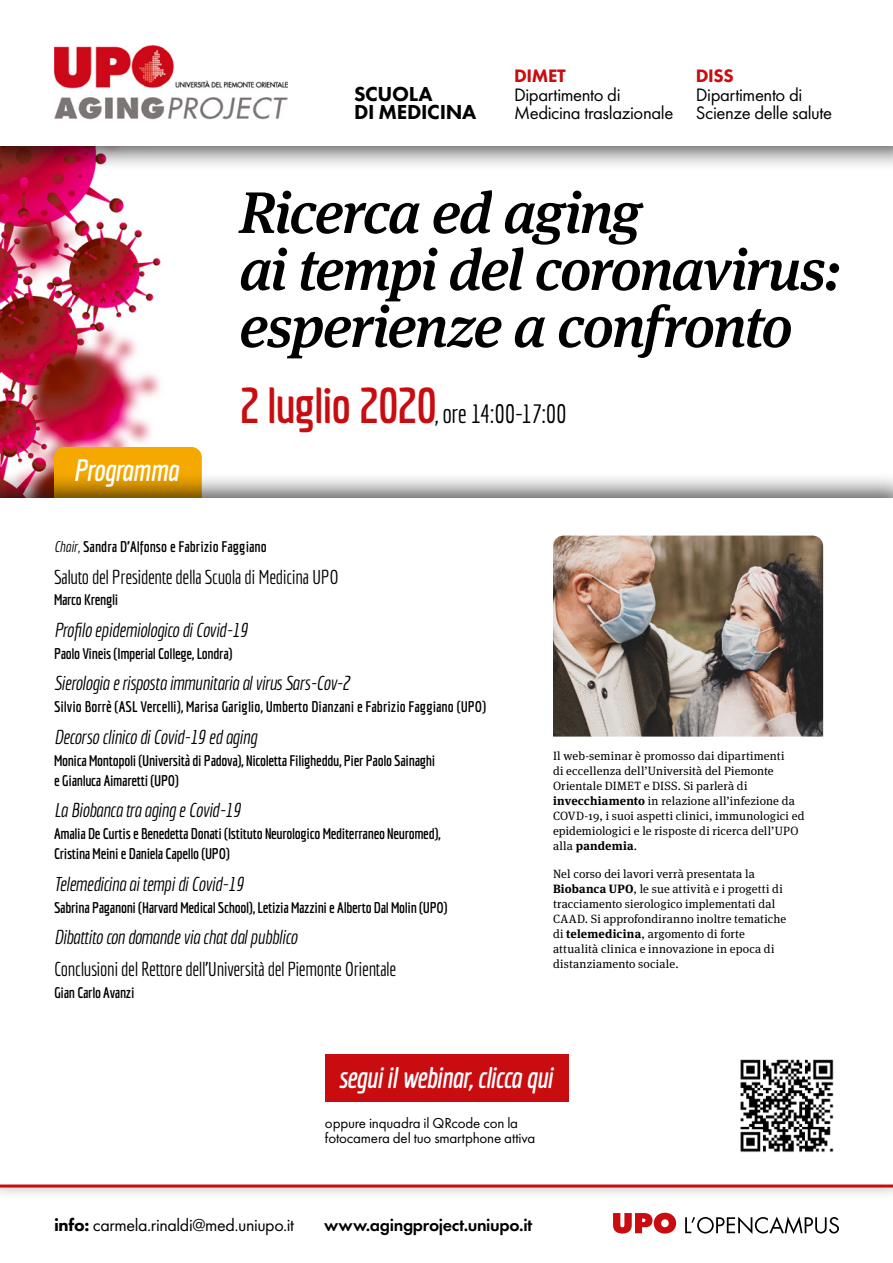
<style>
.page{position:relative;width:893px;height:1263px;background:#fff}
.page>*{position:absolute;margin:0;border:0;box-sizing:border-box;transform-origin:0 0}
.t1{font:italic 500 58.5px/57px "Meta Serif Pro";letter-spacing:-.03em;color:#000}
.t2{font:italic 700 30px "Economica";letter-spacing:-.02em;color:#fff}
.t3{font:italic 700 29.1px "Economica";letter-spacing:-.03em;color:#fff}
.t4{font:25.8px "Economica";letter-spacing:-.02em;color:#000}
.t5{font:800 21px/18.8px "Futura PT";letter-spacing:-.015em;color:#000}
.t6{font:italic 19.5px "Economica";letter-spacing:-.02em;color:#000}
.t7{font:19.5px "Economica";letter-spacing:-.02em;color:#000}
.t8{font:18.75px/18.8px "Futura PT";letter-spacing:-.02em;color:#000}
.t9{font:800 18.75px "Futura PT";letter-spacing:-.02em;color:#c90c0f}
.t10{font:18px "Futura PT";letter-spacing:-.02em;color:#000}
.t11{font:600 18px "Futura PT";letter-spacing:-.02em;color:#000}
.t12{font:700 15px/20.1px "Economica";letter-spacing:-.02em;color:#000}
.t13{font:700 15px "Economica";color:#000}
.t14{font:15px/15px "Futura PT";letter-spacing:-.01em;color:#000}
.t15{font:12px/15px "Meta Serif Pro";letter-spacing:.015em;color:#000}
.s1{font-weight:700;font-size:49.5px;color:#c90c0f}
.s2{font-weight:400;font-style:italic}
.s3{font-weight:400}
.s4{font-weight:700}
.s5{font-weight:800}
</style>
<div class="page">
<img style="left:0;top:172px;width:202px;height:300px">
<div style="left:54px;top:447px;width:148px;height:89px;background:#f5a900;border-radius:10px"></div>
<div style="left:0;top:0;width:893px;height:172px;background:#000;opacity:.65"></div>
<div style="left:0;top:0;width:893px;height:146px;background:#fff"></div>
<img style="left:54px;top:45px;width:234px;height:74px">
<div style="left:0;top:472px;width:893px;height:728px;background:#000;opacity:.65"></div>
<div style="left:0;top:498px;width:893px;height:688px;background:#fff"></div>
<svg style="left:685px;top:1216px;width:154px;height:18px"></svg>
<svg style="left:613px;top:1213px;width:63px;height:20px"></svg>
<div style="left:325px;top:1054px;width:243px;height:47px;background:#c90c0f"></div>
<hr style="left:0;top:1184px;width:893px;height:3px;background:#c90c0f">
<img style="left:553px;top:536px;width:270px;height:201px">
<img style="left:740px;top:1059px;width:94px;height:93px">
<h3 class="t5" style="left:354px;top:84px;width:124px">SCUOLA<br>DI MEDICINA</h3>
<h3 class="t9" style="left:514px;top:64px;width:53px">DIMET</h3>
<h3 class="t8" style="left:514px;top:85px;width:161px">Dipartimento di<br>Medicina traslazionale</h3>
<h3 class="t9" style="left:696px;top:64px;width:39px">DISS</h3>
<h3 class="t8" style="left:696px;top:85px;width:138px">Dipartimento di<br>Scienze delle salute</h3>
<h2 class="t2" style="left:74px;top:453px;width:107px">Programma</h2>
<h1 class="t1" style="left:239px;top:180px;width:604px">Ricerca ed aging<br>ai tempi del coronavirus: esperienze a confronto</h1>
<h3 class="t4" style="left:239px;top:399px;width:329px"><span class="s1">2 luglio 2020</span>, ore 14:00-17:00</h3>
<p class="t13" style="left:54px;top:538px;width:214px"><span class="s2">Chair</span><span class="s3">,</span> Sandra D’Alfonso e Fabrizio Faggiano</p>
<h3 class="t7" style="left:54px;top:566px;width:286px">Saluto del Presidente della Scuola di Medicina UPO</h3>
<p class="t12" style="left:54px;top:590px;width:66px">Marco Krengli</p>
<h3 class="t6" style="left:54px;top:619px;width:195px">Profilo epidemiologico di Covid-19</h3>
<p class="t12" style="left:54px;top:643px;width:180px">Paolo Vineis (Imperial College, Londra)</p>
<h3 class="t6" style="left:54px;top:672px;width:298px">Sierologia e risposta immunitaria al virus Sars-Cov-2</h3>
<p class="t13" style="left:54px;top:698px;width:434px">Silvio Borrè (ASL Vercelli), Marisa Gariglio, Umberto Dianzani e Fabrizio Faggiano (UPO)</p>
<h3 class="t6" style="left:54px;top:726px;width:204px">Decorso clinico di Covid-19 ed aging</h3>
<p class="t12" style="left:54px;top:750px;width:383px">Monica Montopoli (Università di Padova), Nicoletta Filigheddu, Pier Paolo Sainaghi e Gianluca Aimaretti (UPO)</p>
<h3 class="t6" style="left:54px;top:799px;width:188px">La Biobanca tra aging e Covid-19</h3>
<p class="t12" style="left:54px;top:823px;width:388px">Amalia De Curtis e Benedetta Donati (Istituto Neurologico Mediterraneo Neuromed),<br>Cristina Meini e Daniela Capello (UPO)</p>
<h3 class="t6" style="left:54px;top:873px;width:191px">Telemedicina ai tempi di Covid-19</h3>
<p class="t12" style="left:54px;top:897px;width:395px">Sabrina Paganoni (Harvard Medical School), Letizia Mazzini e Alberto Dal Molin (UPO)</p>
<h3 class="t6" style="left:54px;top:926px;width:245px">Dibattito con domande via chat dal pubblico</h3>
<h3 class="t7" style="left:54px;top:958px;width:344px">Conclusioni del Rettore dell’Università del Piemonte Orientale</h3>
<p class="t12" style="left:54px;top:982px;width:82px">Gian Carlo Avanzi</p>
<p class="t15" style="left:553px;top:747px;width:253px">Il web-seminar è promosso dai dipartimenti<br>di eccellenza dell’Università del Piemonte Orientale DIMET e DISS. Si parlerà di <span class="s4">invecchiamento</span> in relazione all’infezione da COVD-19, i suoi aspetti clinici, immunologici ed epidemiologici e le risposte di ricerca dell’UPO alla <span class="s4">pandemia</span>.</p>
<p class="t15" style="left:553px;top:866px;width:235px">Nel corso dei lavori verrà presentata la <span class="s4">Biobanca UPO</span>, le sue attività e i progetti di tracciamento sierologico implementati dal CAAD. Si approfondiranno inoltre tematiche di <span class="s4">telemedicina</span>, argomento di forte attualità clinica e innovazione in epoca di distanziamento sociale.</p>
<h3 class="t3" style="left:338px;top:1060px;width:216px">segui il webinar, clicca qui</h3>
<p class="t14" style="left:325px;top:1116px;width:212px">oppure inquadra il QRcode con la fotocamera del tuo smartphone attiva</p>
<h3 class="t10" style="left:54px;top:1214px;width:242px"><span class="s5">info:</span> carmela.rinaldi@med.uniupo.it</h3>
<h3 class="t11" style="left:324px;top:1214px;width:210px">www.agingproject.uniupo.it</h3>
</div>
